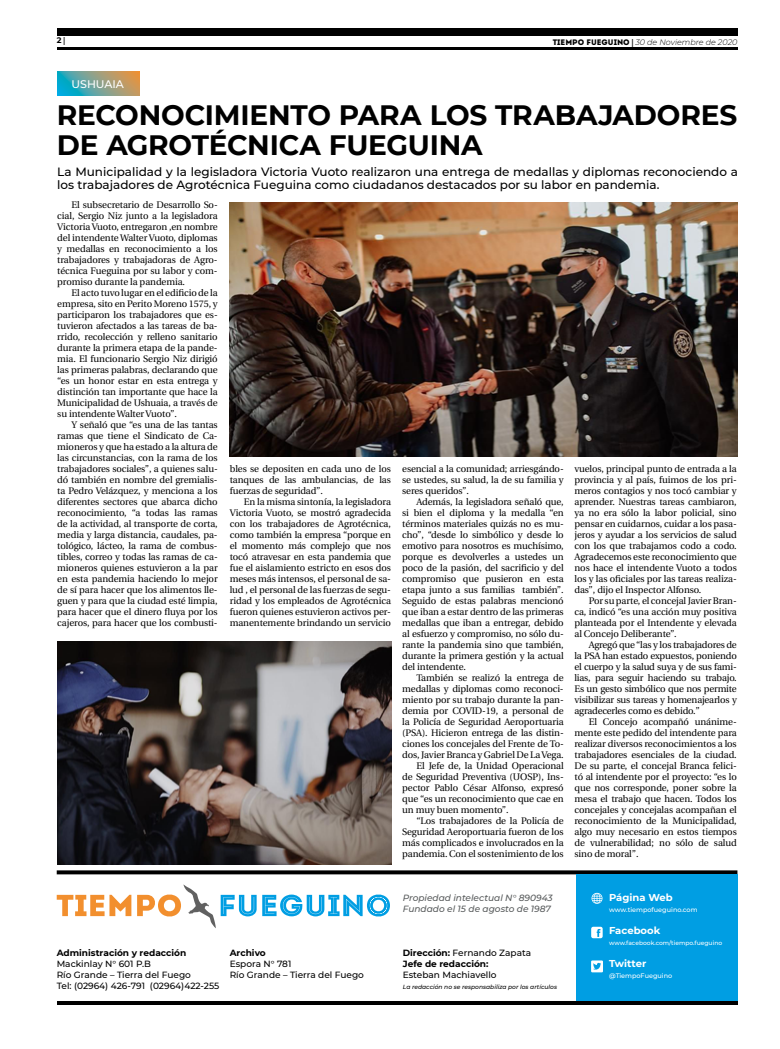
<style>
.page{position:relative;width:780px;height:1049px;background:#fff}
.page>*{position:absolute;margin:0;border:0;box-sizing:border-box;transform-origin:0 0}
.t1{font:700 28px/30px "Montserrat";letter-spacing:-.01em;color:#000}
.t2{font:500 12px/13px "Montserrat";color:#000}
.t3{font:500 11px "Montserrat";color:#fff}
.t4{font:700 10px "Montserrat";color:#fff}
.t5{font:9.5px/11px "Utopia";letter-spacing:-.01em;color:#000;text-align:justify}
.t6{font:500 9px/11px "Montserrat";color:#000}
.t7{font:700 9px/11px "Montserrat";color:#000}
.t8{font:italic 500 9px/11px "Montserrat";color:#585b5c}
.t9{font:italic 300 8px "Montserrat";color:#000}
.t10{font:700 8px "Montserrat";color:#000}
.t11{font:500 6.5px "Montserrat";color:#fff}
.t12{font:italic 500 6px "Montserrat";color:#000}
.t13{font:500 6px "Montserrat";color:#fff}
.s1{font-family:"Utopia"}
.s2{font-family:"Intro";font-weight:400;font-style:normal}
.s3{font-family:"Utopia";font-weight:700;font-style:normal}
.s4{font-weight:500}
</style>
<div class="page">
<hr style="left:57px;top:48px;width:680px;height:2px;background:#000">
<div style="left:57px;top:28px;width:680px;height:7px;background:#000"></div>
<hr style="left:57px;top:1001px;width:680px;height:4px;background:#000">
<svg style="left:57px;top:870px;width:680px;height:4px;background:#181818"></svg>
<div style="left:576px;top:874px;width:161px;height:127px;background:#009ee3"></div>
<svg style="left:591px;top:893px;width:11px;height:11px"></svg>
<svg style="left:591px;top:927px;width:11px;height:11px"></svg>
<svg style="left:591px;top:960px;width:12px;height:12px"></svg>
<svg style="left:57px;top:895px;width:74px;height:21px"></svg>
<svg style="left:262px;top:894px;width:128px;height:23px"></svg>
<svg style="left:137px;top:884px;width:119px;height:44px"></svg>
<svg style="left:57px;top:72px;width:82px;height:24px;background:#77a191"></svg>
<img style="left:57px;top:642px;width:334px;height:223px">
<img style="left:230px;top:203px;width:507px;height:253px">
<p class="t10" style="left:57px;top:34px;width:10px">2 <span class="s1">|</span></p>
<p class="t9" style="left:552px;top:36px;width:186px"><span class="s2">TIEMPO FUEGUINO</span> <span class="s3">|</span> 30 de Noviembre de 2020</p>
<p class="t3" style="left:71px;top:76px;width:54px">USHUAIA</p>
<h1 class="t1" style="left:57px;top:98px;width:682px">RECONOCIMIENTO PARA LOS TRABAJADORES<br>DE AGROTÉCNICA FUEGUINA</h1>
<p class="t2" style="left:57px;top:165px;width:682px">La Municipalidad y la legisladora Victoria Vuoto realizaron una entrega de medallas y diplomas reconociendo a los trabajadores de Agrotécnica Fueguina como ciudadanos destacados por su labor en pandemia.</p>
<p class="t5" style="left:57px;top:200px;width:162px;text-indent:14px">El subsecretario de Desarrollo So&shy;cial, Sergio Niz junto a la legisladora Victoria Vuoto, entregaron ,en nombre del intendente Walter Vuoto, diplomas y medallas en reconocimiento a los trabajadores y trabajadoras de Agro&shy;técnica Fueguina por su labor y com&shy;promiso durante la pandemia.</p>
<p class="t5" style="left:57px;top:288px;width:162px;text-indent:14px">El acto tuvo lugar en el edificio de la empresa, sito en Perito Moreno 1575, y participaron los trabajadores que es&shy;tuvieron afectados a las tareas de ba&shy;rrido, recolección y relleno sanitario durante la primera etapa de la pande&shy;mia. El funcionario Sergio Niz dirigió las primeras palabras, declarando que “es un honor estar en esta entrega y distinción tan importante que hace la Municipalidad de Ushuaia, a través de su intendente Walter Vuoto”.</p>
<p class="t5" style="left:57px;top:420px;width:162px;text-indent:14px">Y señaló que “es una de las tantas ramas que tiene el Sindicato de Ca&shy;mioneros y que ha estado a la altura de las circunstancias, con la rama de los trabajadores sociales”, a quienes salu&shy;dó también en nombre del gremialis&shy;ta Pedro Velázquez, y menciona a los diferentes sectores que abarca dicho reconocimiento, “a todas las ramas de la actividad, al transporte de corta, media y larga distancia, caudales, pa&shy;tológico, lácteo, la rama de combus&shy;tibles, correo y todas las ramas de ca&shy;mioneros quienes estuvieron a la par en esta pandemia haciendo lo mejor de sí para hacer que los alimentos lle&shy;guen y para que la ciudad esté limpia, para hacer que el dinero fluya por los cajeros, para hacer que los combusti-</p>
<p class="t5" style="left:230px;top:464px;width:163px">bles se depositen en cada uno de los tanques de las ambulancias, de las fuerzas de seguridad”.</p>
<p class="t5" style="left:230px;top:497px;width:163px;text-indent:14px">En la misma sintonía, la legisladora Victoria Vuoto, se mostró agradecida con los trabajadores de Agrotécnica, como también la empresa “porque en el momento más complejo que nos tocó atravesar en esta pandemia que fue el aislamiento estricto en esos dos meses más intensos, el personal de sa&shy;lud , el personal de las fuerzas de segu&shy;ridad y los empleados de Agrotécnica fueron quienes estuvieron activos per&shy;manentemente brindando un servicio</p>
<p class="t5" style="left:402px;top:464px;width:163px">esencial a la comunidad; arriesgándo&shy;se ustedes, su salud, la de su familia y seres queridos”.</p>
<p class="t5" style="left:402px;top:497px;width:163px;text-indent:14px">Además, la legisladora señaló que, si bien el diploma y la medalla “en términos materiales quizás no es mu&shy;cho”, “desde lo simbólico y desde lo emotivo para nosotros es muchísimo, porque es devolverles a ustedes un poco de la pasión, del sacrificio y del compromiso que pusieron en esta etapa junto a sus familias también”.<br>Seguido de estas palabras mencionó que iban a estar dentro de las primeras medallas que iban a entregar, debido al esfuerzo y compromiso, no sólo du&shy;rante la pandemia sino que también, durante la primera gestión y la actual del intendente.</p>
<p class="t5" style="left:416px;top:673px;width:149px">También se realizó la entrega de</p>
<p class="t5" style="left:402px;top:684px;width:163px">medallas y diplomas como reconoci-</p>
<p class="t5" style="left:402px;top:695px;width:163px">miento por su trabajo durante la pan-</p>
<p class="t5" style="left:402px;top:706px;width:163px">demia por COVID-19, a personal de</p>
<p class="t5" style="left:402px;top:717px;width:163px">la Policía de Seguridad Aeroportuaria</p>
<p class="t5" style="left:402px;top:728px;width:163px">(PSA). Hicieron entrega de las distin-</p>
<p class="t5" style="left:402px;top:739px;width:163px">ciones los concejales del Frente de To-</p>
<p class="t5" style="left:402px;top:750px;width:163px">dos, Javier Branca y Gabriel De La Vega.</p>
<p class="t5" style="left:416px;top:761px;width:149px">El Jefe de, la Unidad Operacional</p>
<p class="t5" style="left:402px;top:772px;width:163px">de Seguridad Preventiva (UOSP), Ins-</p>
<p class="t5" style="left:402px;top:783px;width:163px">pector Pablo César Alfonso, expresó</p>
<p class="t5" style="left:402px;top:794px;width:163px">que “es un reconocimiento que cae en</p>
<p class="t5" style="left:402px;top:805px;width:108px">un muy buen momento”.</p>
<p class="t5" style="left:416px;top:816px;width:149px">“Los trabajadores de la Policía de</p>
<p class="t5" style="left:402px;top:827px;width:163px">Seguridad Aeroportuaria fueron de los</p>
<p class="t5" style="left:402px;top:838px;width:163px">más complicados e involucrados en la</p>
<p class="t5" style="left:402px;top:849px;width:163px">pandemia. Con el sostenimiento de los</p>
<p class="t5" style="left:574px;top:464px;width:164px">vuelos, principal punto de entrada a la provincia y al país, fuimos de los pri&shy;meros contagios y nos tocó cambiar y aprender. Nuestras tareas cambiaron, ya no era sólo la labor policial, sino pensar en cuidarnos, cuidar a los pasa&shy;jeros y ayudar a los servicios de salud con los que trabajamos codo a codo.<br>Agradecemos este reconocimiento que nos hace el intendente Vuoto a todos los y las oficiales por las tareas realiza&shy;das”, dijo el Inspector Alfonso.</p>
<p class="t5" style="left:574px;top:596px;width:164px;text-indent:14px">Por su parte, el concejal Javier Bran&shy;ca, indicó “es una acción muy positiva planteada por el Intendente y elevada al Concejo Deliberante”.</p>
<p class="t5" style="left:574px;top:640px;width:164px;text-indent:14px">Agregó que “las y los trabajadores de la PSA han estado expuestos, poniendo el cuerpo y la salud suya y de sus fami&shy;lias, para seguir haciendo su trabajo.<br>Es un gesto simbólico que nos permite visibilizar sus tareas y homenajearlos y agradecerles como es debido.”</p>
<p class="t5" style="left:574px;top:717px;width:164px;text-indent:14px">El Concejo acompañó unánime&shy;mente este pedido del intendente para realizar diversos reconocimientos a los trabajadores esenciales de la ciudad.<br>De su parte, el concejal Branca felici&shy;tó al intendente por el proyecto: “es lo que nos corresponde, poner sobre la mesa el trabajo que hacen. Todos los concejales y concejalas acompañan el reconocimiento de la Municipalidad, algo muy necesario en estos tiempos de vulnerabilidad; no sólo de salud sino de moral”.</p>
<p class="t7" style="left:57px;top:947px;width:131px">Administración y redacción</p>
<p class="t6" style="left:57px;top:958px;width:164px">Mackinlay N° 601 P.B<br>Río Grande – Tierra del Fuego<br>Tel: (02964) 426-791 (02964)422-255</p>
<p class="t7" style="left:230px;top:947px;width:38px">Archivo</p>
<p class="t6" style="left:230px;top:958px;width:136px">Espora N° 781<br>Río Grande – Tierra del Fuego</p>
<p class="t8" style="left:403px;top:892px;width:151px">Propiedad intelectual N° 890943<br>Fundado el 15 de agosto de 1987</p>
<p class="t4" style="left:609px;top:890px;width:65px">Página Web</p>
<p class="t11" style="left:609px;top:905px;width:90px">www.tiempofueguino.com</p>
<p class="t4" style="left:609px;top:923px;width:53px">Facebook</p>
<p class="t13" style="left:609px;top:939px;width:115px">www.facebook.com/tiempo.fueguino</p>
<p class="t4" style="left:609px;top:956px;width:39px">Twitter</p>
<p class="t11" style="left:609px;top:971px;width:65px">@TiempoFueguino</p>
<p class="t7" style="left:403px;top:947px;width:130px">Dirección: <span class="s4">Fernando Zapata<br></span>Jefe de redacción:</p>
<p class="t6" style="left:403px;top:969px;width:95px">Esteban Machiavello</p>
<p class="t12" style="left:403px;top:983px;width:156px">La redacción no se responsabiliza por los artículos</p>
</div>
